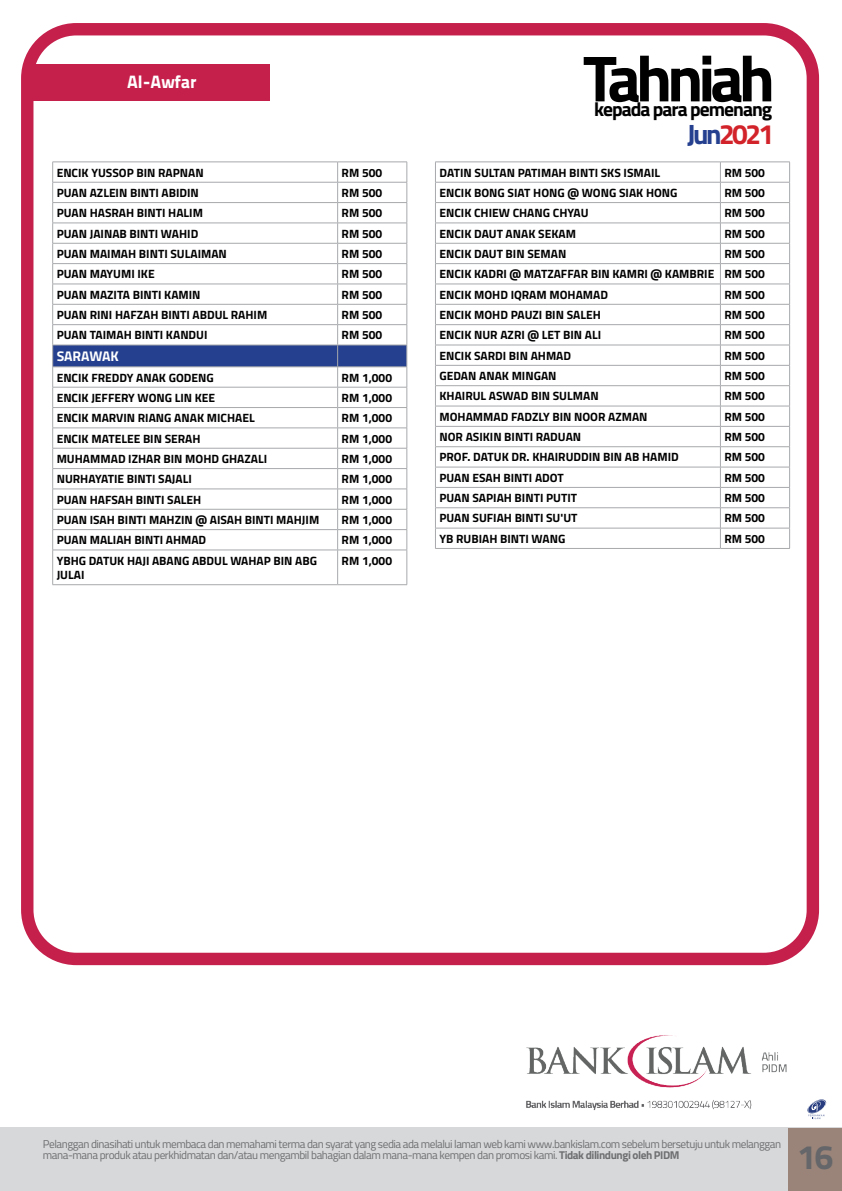
<style>
.page{position:relative;width:842px;height:1191px;background:#fff}
.page>*{position:absolute;margin:0;border:0;box-sizing:border-box;transform-origin:0 0}
.t1{font:700 65.3px "Titillium";letter-spacing:-.075em;color:#000}
.t2{font:700 34px "Titillium";color:#656669}
.t3{font:700 28px "Titillium";letter-spacing:-.09em;color:#d2232a}
.t4{font:700 19.5px "Titillium";letter-spacing:-.05em;color:#000}
.t5{font:17.9px "Titillium Text 25 L 999 wt";color:#fff}
.t6{font:700 14px "Titillium";letter-spacing:-.01em;color:#fff}
.t7{font:700 12px/20.3px "Titillium";color:#000}
.t8{font:11.3px/11.3px "Titillium";letter-spacing:-.04em;color:#6e6f71}
.s1{color:#25408f}
.s2{font-weight:700}
</style>
<div class="page">
<div style="left:29px;top:64px;width:241px;height:37px;background:#c51f4b"></div>
<div style="left:21px;top:23px;width:798px;height:942px;border:12px solid #c51f4b;border-radius:49px"></div>
<div style="left:0;top:1127px;width:842px;height:64px;background:#d7d8d9"></div>
<svg style="left:807px;top:1099px;width:19px;height:20px"></svg>
<div style="left:788px;top:1127px;width:54px;height:64px;background:#9a8479"></div>
<img style="left:526px;top:1035px;width:261px;height:76px">
<svg style="left:52px;top:162px;width:356px;height:388px"></svg>
<hr style="left:52px;top:550px;width:286px;height:1px;background:#a7a9ac">
<hr style="left:52px;top:550px;width:1px;height:34px;background:#a7a9ac">
<hr style="left:338px;top:550px;width:69px;height:1px;background:#a7a9ac">
<hr style="left:337px;top:550px;width:1px;height:34px;background:#a7a9ac">
<hr style="left:407px;top:550px;width:1px;height:34px;background:#a7a9ac">
<hr style="left:52px;top:584px;width:286px;height:1px;background:#a7a9ac">
<hr style="left:338px;top:584px;width:69px;height:1px;background:#a7a9ac">
<hr style="left:435px;top:162px;width:285px;height:1px;background:#a7a9ac">
<hr style="left:720px;top:162px;width:70px;height:1px;background:#a7a9ac">
<hr style="left:435px;top:182px;width:285px;height:1px;background:#a7a9ac">
<hr style="left:720px;top:182px;width:70px;height:1px;background:#a7a9ac">
<hr style="left:435px;top:202px;width:285px;height:1px;background:#a7a9ac">
<hr style="left:720px;top:202px;width:70px;height:1px;background:#a7a9ac">
<hr style="left:435px;top:223px;width:285px;height:1px;background:#a7a9ac">
<hr style="left:720px;top:223px;width:70px;height:1px;background:#a7a9ac">
<hr style="left:435px;top:243px;width:285px;height:1px;background:#a7a9ac">
<hr style="left:720px;top:243px;width:70px;height:1px;background:#a7a9ac">
<hr style="left:435px;top:263px;width:285px;height:1px;background:#a7a9ac">
<hr style="left:720px;top:263px;width:70px;height:1px;background:#a7a9ac">
<hr style="left:435px;top:284px;width:285px;height:1px;background:#a7a9ac">
<hr style="left:720px;top:284px;width:70px;height:1px;background:#a7a9ac">
<hr style="left:435px;top:304px;width:285px;height:1px;background:#a7a9ac">
<hr style="left:720px;top:304px;width:70px;height:1px;background:#a7a9ac">
<hr style="left:435px;top:324px;width:285px;height:1px;background:#a7a9ac">
<hr style="left:720px;top:324px;width:70px;height:1px;background:#a7a9ac">
<hr style="left:435px;top:345px;width:285px;height:1px;background:#a7a9ac">
<hr style="left:720px;top:345px;width:70px;height:1px;background:#a7a9ac">
<hr style="left:435px;top:365px;width:285px;height:1px;background:#a7a9ac">
<hr style="left:720px;top:365px;width:70px;height:1px;background:#a7a9ac">
<hr style="left:435px;top:385px;width:285px;height:1px;background:#a7a9ac">
<hr style="left:720px;top:385px;width:70px;height:1px;background:#a7a9ac">
<hr style="left:435px;top:406px;width:285px;height:1px;background:#a7a9ac">
<hr style="left:720px;top:406px;width:70px;height:1px;background:#a7a9ac">
<hr style="left:435px;top:426px;width:285px;height:1px;background:#a7a9ac">
<hr style="left:720px;top:426px;width:70px;height:1px;background:#a7a9ac">
<hr style="left:435px;top:446px;width:285px;height:1px;background:#a7a9ac">
<hr style="left:720px;top:446px;width:70px;height:1px;background:#a7a9ac">
<hr style="left:435px;top:467px;width:285px;height:1px;background:#a7a9ac">
<hr style="left:720px;top:467px;width:70px;height:1px;background:#a7a9ac">
<hr style="left:435px;top:487px;width:285px;height:1px;background:#a7a9ac">
<hr style="left:720px;top:487px;width:70px;height:1px;background:#a7a9ac">
<hr style="left:435px;top:507px;width:285px;height:1px;background:#a7a9ac">
<hr style="left:720px;top:507px;width:70px;height:1px;background:#a7a9ac">
<hr style="left:435px;top:528px;width:285px;height:1px;background:#a7a9ac">
<svg style="left:435px;top:163px;width:1px;height:385px"></svg>
<hr style="left:720px;top:528px;width:70px;height:1px;background:#a7a9ac">
<svg style="left:720px;top:162px;width:1px;height:386px"></svg>
<svg style="left:789px;top:162px;width:1px;height:386px"></svg>
<hr style="left:435px;top:548px;width:285px;height:1px;background:#a7a9ac">
<hr style="left:720px;top:548px;width:70px;height:1px;background:#a7a9ac">
<h3 class="t5" style="left:127px;top:68px;width:71px">Al-Awfar</h3>
<p class="t7" style="left:57px;top:162px;width:148px">ENCIK YUSSOP BIN RAPNAN</p>
<p class="t7" style="left:342px;top:162px;width:42px">RM 500</p>
<p class="t7" style="left:57px;top:182px;width:144px">PUAN AZLEIN BINTI ABIDIN</p>
<p class="t7" style="left:342px;top:182px;width:42px">RM 500</p>
<p class="t7" style="left:57px;top:202px;width:148px">PUAN HASRAH BINTI HALIM</p>
<p class="t7" style="left:342px;top:202px;width:42px">RM 500</p>
<p class="t7" style="left:57px;top:223px;width:143px">PUAN JAINAB BINTI WAHID</p>
<p class="t7" style="left:342px;top:223px;width:42px">RM 500</p>
<p class="t7" style="left:57px;top:243px;width:172px">PUAN MAIMAH BINTI SULAIMAN</p>
<p class="t7" style="left:342px;top:243px;width:42px">RM 500</p>
<p class="t7" style="left:57px;top:263px;width:100px">PUAN MAYUMI IKE</p>
<p class="t7" style="left:342px;top:263px;width:42px">RM 500</p>
<p class="t7" style="left:57px;top:284px;width:145px">PUAN MAZITA BINTI KAMIN</p>
<p class="t7" style="left:342px;top:284px;width:42px">RM 500</p>
<p class="t7" style="left:57px;top:304px;width:212px">PUAN RINI HAFZAH BINTI ABDUL RAHIM</p>
<p class="t7" style="left:342px;top:304px;width:42px">RM 500</p>
<p class="t7" style="left:57px;top:324px;width:152px">PUAN TAIMAH BINTI KANDUI</p>
<p class="t7" style="left:342px;top:324px;width:42px">RM 500</p>
<p class="t6" style="left:57px;top:345px;width:64px">SARAWAK</p>
<p class="t7" style="left:57px;top:366px;width:159px">ENCIK FREDDY ANAK GODENG</p>
<p class="t7" style="left:342px;top:366px;width:52px">RM 1,000</p>
<p class="t7" style="left:57px;top:387px;width:160px">ENCIK JEFFERY WONG LIN KEE</p>
<p class="t7" style="left:342px;top:387px;width:52px">RM 1,000</p>
<p class="t7" style="left:57px;top:407px;width:199px">ENCIK MARVIN RIANG ANAK MICHAEL</p>
<p class="t7" style="left:342px;top:407px;width:52px">RM 1,000</p>
<p class="t7" style="left:57px;top:427px;width:145px">ENCIK MATELEE BIN SERAH</p>
<p class="t7" style="left:342px;top:427px;width:52px">RM 1,000</p>
<p class="t7" style="left:57px;top:448px;width:212px">MUHAMMAD IZHAR BIN MOHD GHAZALI</p>
<p class="t7" style="left:342px;top:448px;width:52px">RM 1,000</p>
<p class="t7" style="left:57px;top:468px;width:137px">NURHAYATIE BINTI SAJALI</p>
<p class="t7" style="left:342px;top:468px;width:52px">RM 1,000</p>
<p class="t7" style="left:57px;top:488px;width:146px">PUAN HAFSAH BINTI SALEH</p>
<p class="t7" style="left:342px;top:488px;width:52px">RM 1,000</p>
<p class="t7" style="left:57px;top:509px;width:264px">PUAN ISAH BINTI MAHZIN @ AISAH BINTI MAHJIM</p>
<p class="t7" style="left:342px;top:509px;width:52px">RM 1,000</p>
<p class="t7" style="left:57px;top:529px;width:151px">PUAN MALIAH BINTI AHMAD</p>
<p class="t7" style="left:342px;top:529px;width:52px">RM 1,000</p>
<p class="t7" style="left:57px;top:552px;width:262px;line-height:14.4px">YBHG DATUK HAJI ABANG ABDUL WAHAP BIN ABG<br>JULAI</p>
<p class="t7" style="left:342px;top:549px;width:52px">RM 1,000</p>
<h1 class="t1" style="left:583px;top:29px;width:194px">Tahniah</h1>
<h3 class="t4" style="left:594px;top:95px;width:180px">kepada para pemenang</h3>
<h3 class="t3" style="left:687px;top:113px;width:89px"><span class="s1">Jun</span>2021</h3>
<p class="t7" style="left:439px;top:162px;width:222px">DATIN SULTAN PATIMAH BINTI SKS ISMAIL</p>
<p class="t7" style="left:724px;top:162px;width:42px">RM 500</p>
<p class="t7" style="left:439px;top:182px;width:240px">ENCIK BONG SIAT HONG @ WONG SIAK HONG</p>
<p class="t7" style="left:724px;top:182px;width:42px">RM 500</p>
<p class="t7" style="left:439px;top:202px;width:151px">ENCIK CHIEW CHANG CHYAU</p>
<p class="t7" style="left:724px;top:202px;width:42px">RM 500</p>
<p class="t7" style="left:439px;top:223px;width:138px">ENCIK DAUT ANAK SEKAM</p>
<p class="t7" style="left:724px;top:223px;width:42px">RM 500</p>
<p class="t7" style="left:439px;top:243px;width:128px">ENCIK DAUT BIN SEMAN</p>
<p class="t7" style="left:439px;top:243px;width:327px;text-align:justify;text-indent:285px">RM 500<br>ENCIK KADRI @ MATZAFFAR BIN KAMRI @ KAMBRIE RM 500<br>ENCIK MOHD IQRAM MOHAMAD</p>
<p class="t7" style="left:724px;top:284px;width:42px">RM 500</p>
<p class="t7" style="left:439px;top:304px;width:163px">ENCIK MOHD PAUZI BIN SALEH</p>
<p class="t7" style="left:724px;top:304px;width:42px">RM 500</p>
<p class="t7" style="left:439px;top:324px;width:163px">ENCIK NUR AZRI @ LET BIN ALI</p>
<p class="t7" style="left:724px;top:324px;width:42px">RM 500</p>
<p class="t7" style="left:439px;top:345px;width:133px">ENCIK SARDI BIN AHMAD</p>
<p class="t7" style="left:724px;top:345px;width:42px">RM 500</p>
<p class="t7" style="left:439px;top:365px;width:119px">GEDAN ANAK MINGAN</p>
<p class="t7" style="left:724px;top:365px;width:42px">RM 500</p>
<p class="t7" style="left:439px;top:385px;width:161px">KHAIRUL ASWAD BIN SULMAN</p>
<p class="t7" style="left:724px;top:385px;width:42px">RM 500</p>
<p class="t7" style="left:439px;top:406px;width:210px">MOHAMMAD FADZLY BIN NOOR AZMAN</p>
<p class="t7" style="left:724px;top:406px;width:42px">RM 500</p>
<p class="t7" style="left:439px;top:426px;width:143px">NOR ASIKIN BINTI RADUAN</p>
<p class="t7" style="left:724px;top:426px;width:42px">RM 500</p>
<p class="t7" style="left:439px;top:446px;width:241px">PROF. DATUK DR. KHAIRUDDIN BIN AB HAMID</p>
<p class="t7" style="left:724px;top:446px;width:42px">RM 500</p>
<p class="t7" style="left:439px;top:467px;width:126px">PUAN ESAH BINTI ADOT</p>
<p class="t7" style="left:724px;top:467px;width:42px">RM 500</p>
<p class="t7" style="left:439px;top:487px;width:139px">PUAN SAPIAH BINTI PUTIT</p>
<p class="t7" style="left:724px;top:487px;width:42px">RM 500</p>
<p class="t7" style="left:439px;top:507px;width:140px">PUAN SUFIAH BINTI SU'UT</p>
<p class="t7" style="left:724px;top:507px;width:42px">RM 500</p>
<p class="t7" style="left:439px;top:528px;width:127px">YB RUBIAH BINTI WANG</p>
<p class="t7" style="left:724px;top:528px;width:42px">RM 500</p>
<p class="t8" style="left:43px;top:1137px;width:740px">Pelanggan dinasihati untuk membaca dan memahami terma dan syarat yang sedia ada melalui laman web kami www.bankislam.com sebelum bersetuju untuk melanggan mana-mana produk atau perkhidmatan dan/atau mengambil bahagian dalam mana-mana kempen dan promosi kami. <span class="s2">Tidak dilindungi oleh PIDM</span></p>
<h2 class="t2" style="left:797px;top:1131px;width:38px">16</h2>
</div>
